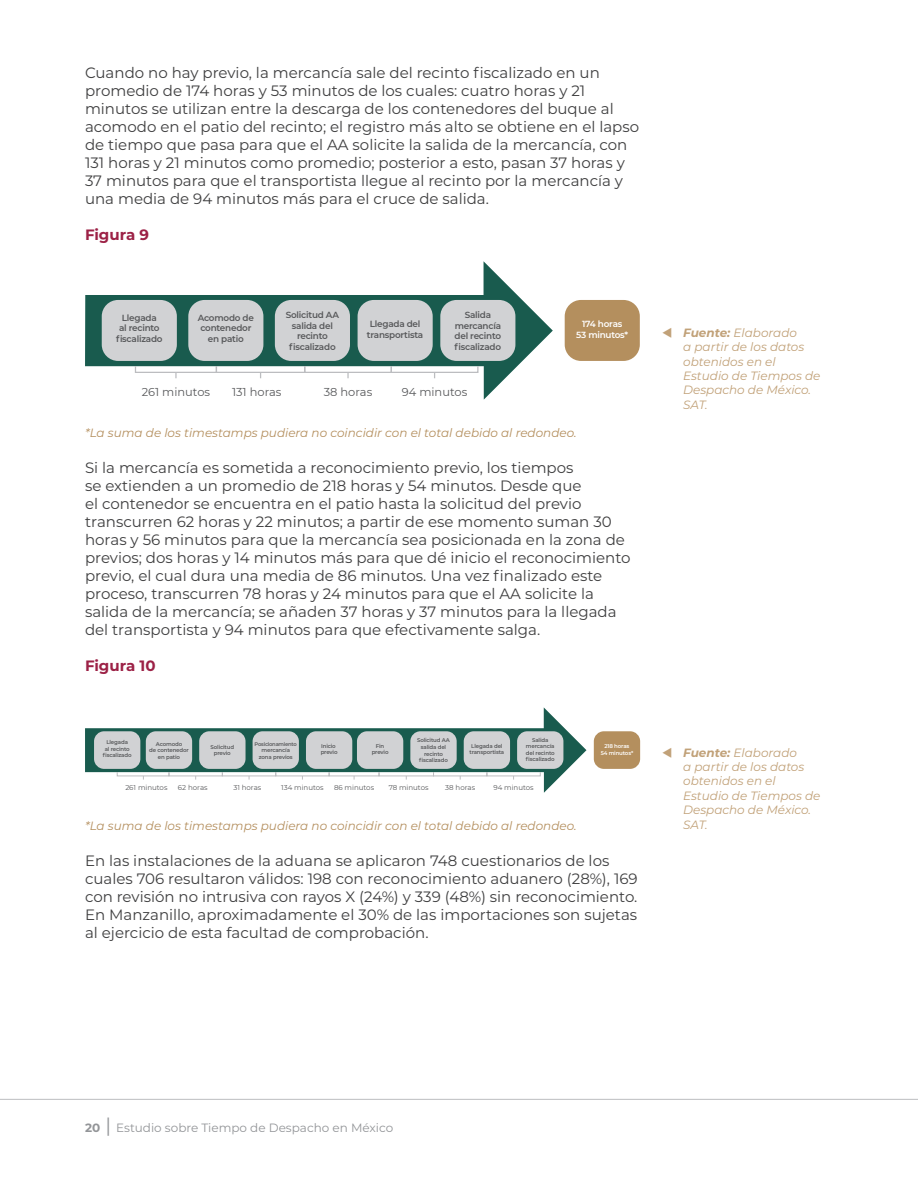
<style>
.page{position:relative;width:918px;height:1188px;background:#fff}
.page>*{position:absolute;margin:0;border:0;box-sizing:border-box;transform-origin:0 0}
.t1{font:15px/18px "Montserrat";color:#3e3e3f}
.t2{font:700 15px "Montserrat";color:#9c2146}
.t3{font:italic 12px/14.4px "Montserrat";color:#c1a178}
.t4{font:italic 12px "Montserrat";color:#b48f5e}
.t5{font:12px "Montserrat";color:#939598}
.t6{font:11.4px "Montserrat";color:#57585a}
.t7{font:600 8.85px/10.6px "Montserrat";letter-spacing:-.025em;color:#57585a;text-align:center}
.t8{font:600 8.85px/10.6px "Montserrat";letter-spacing:-.025em;color:#fff;text-align:center}
.t9{font:7.05px "Montserrat";color:#57585a}
.t10{font:600 5.4px/6.6px "Montserrat";letter-spacing:-.025em;color:#57585a;text-align:center}
.t11{font:600 5.4px/6.6px "Montserrat";letter-spacing:-.025em;color:#fff;text-align:center}
.t12{font:600 5.25px "Montserrat";letter-spacing:-.04em;color:#57585a}
.s1{font-weight:700}
.s2{font-size:19.5px}
</style>
<div class="page">
<hr style="left:0;top:1099px;width:918px;height:1px;background:#bcbdc0">
<svg style="left:85px;top:261px;width:468px;height:139px"></svg>
<div style="left:565px;top:300px;width:75px;height:61px;background:#b48f5e;border-radius:16px"></div>
<div style="left:304px;top:366px;width:88px;height:7px;border:1px solid #bcbdc0"></div>
<div style="left:391px;top:366px;width:88px;height:7px;border:1px solid #bcbdc0"></div>
<div style="left:358px;top:300px;width:75px;height:61px;background:#d1d2d4;border-radius:16px"></div>
<div style="left:440px;top:300px;width:75px;height:61px;background:#d1d2d4;border-radius:16px"></div>
<div style="left:102px;top:300px;width:75px;height:61px;background:#d1d2d4;border-radius:16px"></div>
<div style="left:188px;top:300px;width:75px;height:61px;background:#d1d2d4;border-radius:16px"></div>
<div style="left:275px;top:300px;width:75px;height:61px;background:#d1d2d4;border-radius:16px"></div>
<svg style="left:215px;top:365px;width:91px;height:13px"></svg>
<svg style="left:347px;top:372px;width:2px;height:6px"></svg>
<div style="left:135px;top:366px;width:82px;height:7px;border:1px solid #bcbdc0"></div>
<svg style="left:175px;top:372px;width:2px;height:6px"></svg>
<div style="left:594px;top:731px;width:46px;height:38px;background:#b48f5e;border-radius:10px"></div>
<svg style="left:85px;top:707px;width:501px;height:86px"></svg>
<p class="t1" style="left:85px;top:63px;width:556px">Cuando no hay previo, la mercancía sale del recinto fiscalizado en un promedio de 174 horas y 53 minutos de los cuales: cuatro horas y 21 minutos se utilizan entre la descarga de los contenedores del buque al acomodo en el patio del recinto; el registro más alto se obtiene en el lapso de tiempo que pasa para que el AA solicite la salida de la mercancía, con 131 horas y 21 minutos como promedio; posterior a esto, pasan 37 horas y 37 minutos para que el transportista llegue al recinto por la mercancía y una media de 94 minutos más para el cruce de salida.</p>
<p class="t2" style="left:85px;top:224px;width:66px">Figura 9</p>
<p class="t7" style="left:367px;top:318px;width:58px">Llegada del transportista</p>
<p class="t7" style="left:455px;top:309px;width:48px">Salida mercancía del recinto fiscalizado</p>
<p class="t7" style="left:116px;top:312px;width:48px">Llegada<br>al recinto fiscalizado</p>
<p class="t7" style="left:198px;top:312px;width:58px">Acomodo de contenedor en patio</p>
<p class="t7" style="left:286px;top:309px;width:55px">Solicitud AA salida del recinto fiscalizado</p>
<p class="t8" style="left:576px;top:319px;width:53px">174 horas<br>53 minutos*</p>
<p class="t6" style="left:142px;top:384px;width:70px">261 minutos</p>
<p class="t6" style="left:324px;top:384px;width:50px">38 horas</p>
<p class="t6" style="left:402px;top:384px;width:67px">94 minutos</p>
<p class="t4" style="left:85px;top:425px;width:493px">*La suma de los timestamps pudiera no coincidir con el total debido al redondeo.</p>
<p class="t1" style="left:85px;top:458px;width:547px">Si la mercancía es sometida a reconocimiento previo, los tiempos<br>se extienden a un promedio de 218 horas y 54 minutos. Desde que<br>el contenedor se encuentra en el patio hasta la solicitud del previo transcurren 62 horas y 22 minutos; a partir de ese momento suman 30 horas y 56 minutos para que la mercancía sea posicionada en la zona de previos; dos horas y 14 minutos más para que dé inicio el reconocimiento previo, el cual dura una media de 86 minutos. Una vez finalizado este proceso, transcurren 78 horas y 24 minutos para que el AA solicite la salida de la mercancía; se añaden 37 horas y 37 minutos para la llegada del transportista y 94 minutos para que efectivamente salga.</p>
<p class="t2" style="left:85px;top:655px;width:72px">Figura 10</p>
<p class="t6" style="left:232px;top:384px;width:51px">131 horas</p>
<p class="t10" style="left:103px;top:739px;width:30px">Llegada<br>al recinto fiscalizado</p>
<p class="t10" style="left:211px;top:743px;width:25px">Solicitud previo</p>
<p class="t10" style="left:149px;top:740px;width:41px">Acomodo<br>de contenedor en patio</p>
<p class="t10" style="left:372px;top:742px;width:18px">Fin previo</p>
<p class="t10" style="left:417px;top:737px;width:34px">Solicitud AA salida del recinto fiscalizado</p>
<p class="t10" style="left:470px;top:742px;width:36px">Llegada del transportista</p>
<p class="t10" style="left:526px;top:736px;width:30px">Salida mercancía del recinto fiscalizado</p>
<p class="t12" style="left:255px;top:740px;width:44px">Posicionamiento</p>
<p class="t10" style="left:259px;top:747px;width:35px">mercancía zona previos</p>
<p class="t10" style="left:321px;top:742px;width:18px;text-align:left">Inicio previo</p>
<p class="t11" style="left:601px;top:743px;width:34px">218 horas<br>54 minutos*</p>
<p class="t9" style="left:125px;top:783px;width:44px">261 minutos</p>
<p class="t9" style="left:178px;top:783px;width:31px">62 horas</p>
<p class="t9" style="left:233px;top:783px;width:29px">31 horas</p>
<p class="t9" style="left:281px;top:783px;width:44px">134 minutos</p>
<p class="t9" style="left:334px;top:783px;width:42px">86 minutos</p>
<p class="t9" style="left:445px;top:783px;width:31px">38 horas</p>
<p class="t9" style="left:493px;top:783px;width:42px">94 minutos</p>
<p class="t4" style="left:85px;top:817px;width:493px">*La suma de los timestamps pudiera no coincidir con el total debido al redondeo.</p>
<p class="t1" style="left:85px;top:851px;width:554px">En las instalaciones de la aduana se aplicaron 748 cuestionarios de los cuales 706 resultaron válidos: 198 con reconocimiento aduanero (28%), 169 con revisión no intrusiva con rayos X (24%) y 339 (48%) sin reconocimiento.<br>En Manzanillo, aproximadamente el 30% de las importaciones son sujetas al ejercicio de esta facultad de comprobación.</p>
<p class="t9" style="left:389px;top:783px;width:41px">78 minutos</p>
<p class="t3" style="left:683px;top:325px;width:139px;text-indent:-21px">▼ <span class="s1">Fuente:</span> Elaborado<br>a partir de los datos obtenidos en el<br>Estudio de Tiempos de<br>Despacho de México.<br>SAT.</p>
<p class="t3" style="left:683px;top:745px;width:139px;text-indent:-21px">▼ <span class="s1">Fuente:</span> Elaborado<br>a partir de los datos obtenidos en el<br>Estudio de Tiempos de<br>Despacho de México.<br>SAT.</p>
<p class="t5" style="left:85px;top:1119px;width:310px"><span class="s1">20</span> <span class="s2">|</span> Estudio sobre Tiempo de Despacho en México</p>
</div>
